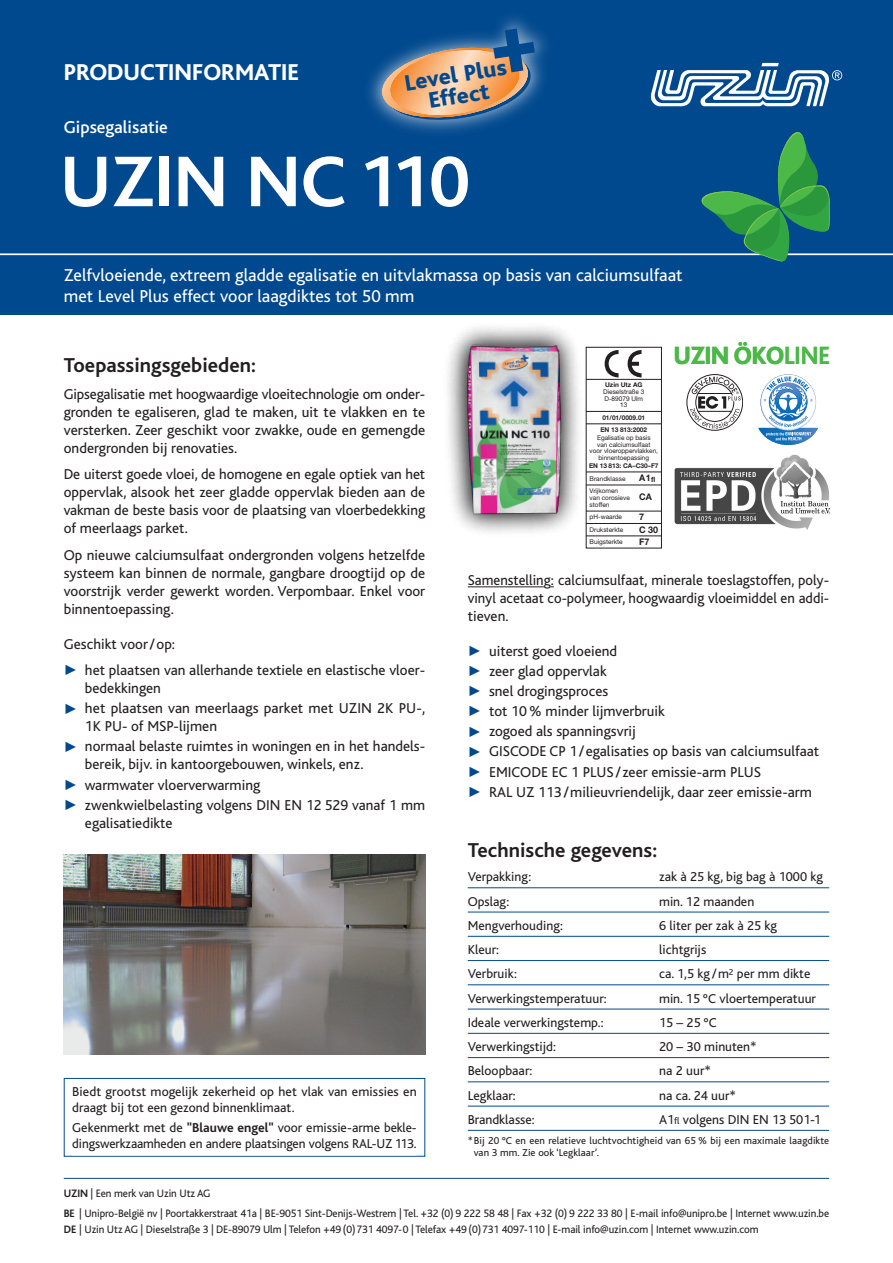
<style>
.page{position:relative;width:893px;height:1263px;background:#fff}
.page>*{position:absolute;margin:0;border:0;box-sizing:border-box;transform-origin:0 0}
.t1{font:700 75px "Bliss";color:#fff}
.t2{font:800 26.1px "Bliss";color:#4cb848;scale:.93 1}
.t3{font:800 24px "Bliss";color:#fff}
.t4{font:800 23.4px/20.9px "Bliss";color:#01498e;text-align:center}
.t5{font:700 21px "Bliss";color:#231f20}
.t6{font:18px/21px "Bliss";color:#fff}
.t7{font:500 18px "Bliss";color:#fff}
.t8{font:15px/18px "Bliss";color:#231f20;text-align:justify}
.t9{font:13.5px/15.8px "Bliss";color:#231f20}
.t10{font:11.25px/20px "Bliss";letter-spacing:-.01em;color:#231f20}
.t11{font:10.5px/12px "Bliss";letter-spacing:.005em;color:#231f20}
.t12{font:700 9.15px "Helvetica Neue";color:#231f20}
.t13{font:6.45px/6.9px "Helvetica Neue";color:#231f20;text-align:center}
.t14{font:700 6.45px/12.5px "Helvetica Neue";color:#231f20}
.s1{color:#01498e}
.s2{font-weight:700;font-size:9.15px}
.s3{font-weight:700}
.s4{font-size:9.75px}
</style>
<div class="page">
<div style="left:0;top:0;width:893px;height:255px;background:#01498e"></div>
<div style="left:0;top:255px;width:893px;height:60px;background:#01498e"></div>
<svg style="left:651px;top:63px;width:191px;height:44px"></svg>
<hr style="left:468px;top:587px;width:76px;height:1px;background:#231f20">
<hr style="left:468px;top:887px;width:361px;height:1px;background:#01498e">
<hr style="left:468px;top:912px;width:361px;height:1px;background:#01498e">
<hr style="left:468px;top:936px;width:361px;height:1px;background:#01498e">
<hr style="left:468px;top:960px;width:361px;height:1px;background:#01498e">
<hr style="left:468px;top:984px;width:361px;height:1px;background:#01498e">
<hr style="left:468px;top:1009px;width:361px;height:1px;background:#01498e">
<hr style="left:468px;top:1033px;width:361px;height:1px;background:#01498e">
<hr style="left:468px;top:1057px;width:361px;height:1px;background:#01498e">
<hr style="left:468px;top:1081px;width:361px;height:1px;background:#01498e">
<hr style="left:468px;top:1106px;width:361px;height:1px;background:#01498e">
<hr style="left:468px;top:1130px;width:361px;height:1px;background:#01498e">
<hr style="left:0;top:253px;width:893px;height:2px;background:#fff">
<svg style="left:702px;top:132px;width:128px;height:129px"></svg>
<img style="left:369px;top:18px;width:177px;height:114px">
<svg style="left:380px;top:28px;width:155px;height:96px"></svg>
<img style="left:64px;top:855px;width:361px;height:199px">
<div style="left:64px;top:1078px;width:361px;height:79px;border:1px solid #01498e"></div>
<hr style="left:64px;top:1178px;width:765px;height:1px;background:#01498e">
<img style="left:450px;top:344px;width:123px;height:172px">
<svg style="left:758px;top:376px;width:60px;height:69px"></svg>
<svg style="left:687px;top:374px;width:56px;height:56px"></svg>
<div style="left:586px;top:347px;width:76px;height:201px;border:1px solid #231f20"></div>
<hr style="left:586px;top:411px;width:76px;height:1px;background:#231f20">
<hr style="left:586px;top:423px;width:76px;height:1px;background:#231f20">
<hr style="left:586px;top:472px;width:76px;height:1px;background:#231f20">
<hr style="left:586px;top:485px;width:76px;height:1px;background:#231f20">
<hr style="left:586px;top:511px;width:76px;height:1px;background:#231f20">
<hr style="left:586px;top:523px;width:76px;height:1px;background:#231f20">
<hr style="left:586px;top:535px;width:76px;height:1px;background:#231f20">
<hr style="left:586px;top:379px;width:76px;height:1px;background:#231f20">
<svg style="left:628px;top:350px;width:13px;height:28px"></svg>
<svg style="left:604px;top:350px;width:14px;height:28px"></svg>
<img style="left:674px;top:454px;width:157px;height:76px">
<h3 class="t3" style="left:64px;top:63px;width:237px">PRODUCTINFORMATIE</h3>
<p class="t7" style="left:64px;top:121px;width:106px">Gipsegalisatie</p>
<h3 class="t4" style="left:404px;top:75px;width:105px;rotate:-9deg">LevelPlus<br>Effect</h3>
<h1 class="t1" style="left:60px;top:153px;width:411px">UZIN NC 110</h1>
<p class="t6" style="left:64px;top:266px;width:620px">Zelfvloeiende, extreem gladde egalisatie en uitvlakmassa op basis van calciumsulfaat met Level Plus effect voor laagdiktes tot 50 mm</p>
<h3 class="t5" style="left:64px;top:357px;width:194px">Toepassingsgebieden:</h3>
<p class="t8" style="left:64px;top:386px;width:363px">Gipsegalisatie met hoogwaardige vloeitechnologie om onder&shy;gronden te egaliseren, glad te maken, uit te vlakken en te versterken. Zeer geschikt voor zwakke, oude en gemengde ondergronden bij renovaties.</p>
<p class="t8" style="left:64px;top:467px;width:363px">De uiterst goede vloei, de homogene en egale optiek van het oppervlak, alsook het zeer gladde oppervlak bieden aan de vakman de beste basis voor de plaatsing van vloerbedekking of meerlaags parket.</p>
<p class="t8" style="left:64px;top:547px;width:363px">Op nieuwe calciumsulfaat ondergronden volgens hetzelfde systeem kan binnen de normale, gangbare droogtijd op de voorstrijk verder gewerkt worden. Verpombaar. Enkel voor binnentoepassing.</p>
<p class="t8" style="left:64px;top:636px;width:113px">Geschikt voor/op:</p>
<p class="t8" style="left:85px;top:663px;width:342px;text-indent:-21px"><span class="s1">✓</span> het plaatsen van allerhande textiele en elastische vloer&shy;bedekkingen</p>
<p class="t8" style="left:85px;top:701px;width:342px;text-indent:-21px"><span class="s1">✓</span> het plaatsen van meerlaags parket met UZIN 2K PU-,<br>1K PU- of MSP-lijmen</p>
<p class="t8" style="left:85px;top:739px;width:342px;text-indent:-21px"><span class="s1">✓</span> normaal belaste ruimtes in woningen en in het handels&shy;bereik, bijv. in kantoorgebouwen, winkels, enz.</p>
<p class="t8" style="left:64px;top:777px;width:198px"><span class="s1">✓</span> warmwater vloerverwarming</p>
<p class="t8" style="left:85px;top:797px;width:342px;text-indent:-21px"><span class="s1">✓</span> zwenkwielbelasting volgens DIN EN 12 529 vanaf 1 mm egalisatiedikte</p>
<p class="t14" style="left:605px;top:379px;width:39px">Uzin Utz AG</p>
<p class="t13" style="left:603px;top:388px;width:43px">Dieselstraße 3<br>D-89079 Ulm<br>13</p>
<p class="t14" style="left:600px;top:412px;width:48px">01/01/0009.01<br>EN 13 813:2002</p>
<p class="t13" style="left:590px;top:435px;width:70px">Egalisatie op basis<br>van calciumsulfaat<br>voor vloeroppervlakken, binnentoepassing</p>
<p class="t14" style="left:589px;top:460px;width:71px">EN 13 813: CA–C30–F7</p>
<p class="t13" style="left:590px;top:476px;width:38px">Brandklasse</p>
<p class="t12" style="left:639px;top:474px;width:18px">A1<sub>fl</sub></p>
<p class="t13" style="left:590px;top:488px;width:64px;text-align:left">Vrijkomen<br>van corosieve <span class="s2">CA </span>stoffen</p>
<p class="t13" style="left:590px;top:514px;width:34px">pH-waarde</p>
<p class="t12" style="left:639px;top:514px;width:6px">7</p>
<p class="t13" style="left:590px;top:527px;width:35px">Druksterkte</p>
<p class="t12" style="left:639px;top:526px;width:21px">C 30</p>
<p class="t13" style="left:590px;top:539px;width:35px">Buigsterkte</p>
<p class="t12" style="left:639px;top:539px;width:12px">F7</p>
<h2 class="t2" style="left:674px;top:346px;width:170px">UZIN ÖKO<span class="s3">LINE</span></h2>
<p class="t8" style="left:468px;top:572px;width:363px">Samenstelling: calciumsulfaat, minerale toeslagstoffen, poly&shy;vinyl acetaat co-polymeer, hoogwaardig vloeimiddel en addi&shy;tieven.</p>
<p class="t8" style="left:468px;top:643px;width:151px"><span class="s1">✓</span> uiterst goed vloeiend</p>
<p class="t8" style="left:468px;top:663px;width:140px"><span class="s1">✓</span> zeer glad oppervlak</p>
<p class="t8" style="left:468px;top:683px;width:142px"><span class="s1">✓</span> snel drogingsproces</p>
<p class="t8" style="left:468px;top:703px;width:198px"><span class="s1">✓</span> tot 10 % minder lijmverbruik</p>
<p class="t8" style="left:468px;top:724px;width:170px"><span class="s1">✓</span> zogoed als spanningsvrij</p>
<p class="t8" style="left:468px;top:744px;width:353px"><span class="s1">✓</span> GISCODE CP 1/egalisaties op basis van calciumsulfaat</p>
<p class="t8" style="left:468px;top:764px;width:295px"><span class="s1">✓</span> EMICODE EC 1 PLUS/zeer emissie-arm PLUS</p>
<p class="t8" style="left:468px;top:784px;width:346px"><span class="s1">✓</span> RAL UZ 113/milieuvriendelijk, daar zeer emissie-arm</p>
<h3 class="t5" style="left:468px;top:842px;width:191px">Technische gegevens:</h3>
<p class="t9" style="left:468px;top:870px;width:65px">Verpakking:</p>
<p class="t9" style="left:659px;top:870px;width:165px">zak à 25 kg, big bag à 1000 kg</p>
<p class="t9" style="left:468px;top:894px;width:43px">Opslag:</p>
<p class="t9" style="left:659px;top:894px;width:97px">min. 12 maanden</p>
<p class="t9" style="left:468px;top:919px;width:97px">Mengverhouding:</p>
<p class="t9" style="left:659px;top:919px;width:119px">6 liter per zak à 25 kg</p>
<p class="t9" style="left:468px;top:943px;width:33px">Kleur:</p>
<p class="t9" style="left:659px;top:943px;width:49px">lichtgrijs</p>
<p class="t9" style="left:468px;top:967px;width:51px">Verbruik:</p>
<p class="t9" style="left:659px;top:967px;width:153px">ca. 1,5 kg/m<sup>2</sup> per mm dikte</p>
<p class="t9" style="left:468px;top:992px;width:140px">Verwerkingstemperatuur:</p>
<p class="t9" style="left:659px;top:992px;width:158px">min. 15 °C vloertemperatuur</p>
<p class="t9" style="left:468px;top:1016px;width:137px">Ideale verwerkingstemp.:</p>
<p class="t9" style="left:659px;top:1016px;width:59px">15 – 25°C</p>
<p class="t9" style="left:468px;top:1040px;width:90px">Verwerkingstijd:</p>
<p class="t9" style="left:659px;top:1040px;width:99px">20 – 30 minuten*</p>
<p class="t9" style="left:468px;top:1064px;width:66px">Beloopbaar:</p>
<p class="t9" style="left:659px;top:1064px;width:53px">na 2 uur*</p>
<p class="t9" style="left:468px;top:1089px;width:49px">Legklaar:</p>
<p class="t9" style="left:659px;top:1089px;width:79px">na ca. 24 uur*</p>
<p class="t9" style="left:468px;top:1113px;width:68px">Brandklasse:</p>
<p class="t9" style="left:659px;top:1113px;width:163px">A1<span class="s4">fl</span> volgens DIN EN 13 501-1</p>
<p class="t11" style="left:474px;top:1136px;width:357px;text-indent:-6px">*Bij 20 °C en een relatieve luchtvochtigheid van 65 % bij een maximale laagdikte van 3 mm. Zie ook ‘Legklaar’.</p>
<p class="t9" style="left:72px;top:1085px;width:346px">Biedt grootst mogelijk zekerheid op het vlak van emissies en draagt bij tot een gezond binnenklimaat.</p>
<p class="t9" style="left:72px;top:1121px;width:346px">Gekenmerkt met de <span class="s3">"Blauwe engel"</span> voor emissie-arme bekle&shy;dingswerkzaamheden en andere plaatsingen volgens RAL-UZ 113.</p>
<p class="t10" style="left:64px;top:1184px;width:767px"><span class="s3">UZIN</span> | Een merk van Uzin Utz AG<br><span class="s3">BE</span> | Unipro-België nv | Poortakkerstraat 41a | BE-9051 Sint-Denijs-Westrem | Tel. +32 (0) 9 222 58 48 | Fax +32 (0) 9 222 33 80 | E-mail info@unipro.be | Internet www.uzin.be</p>
<p class="t10" style="left:64px;top:1220px;width:696px"><span class="s3">DE</span> | Uzin Utz AG | Dieselstraße 3 | DE-89079 Ulm | Telefon +49 (0)731 4097-0 | Telefax +49 (0)731 4097-110 | E-mail info@uzin.com | Internet www.uzin.com</p>
</div>
